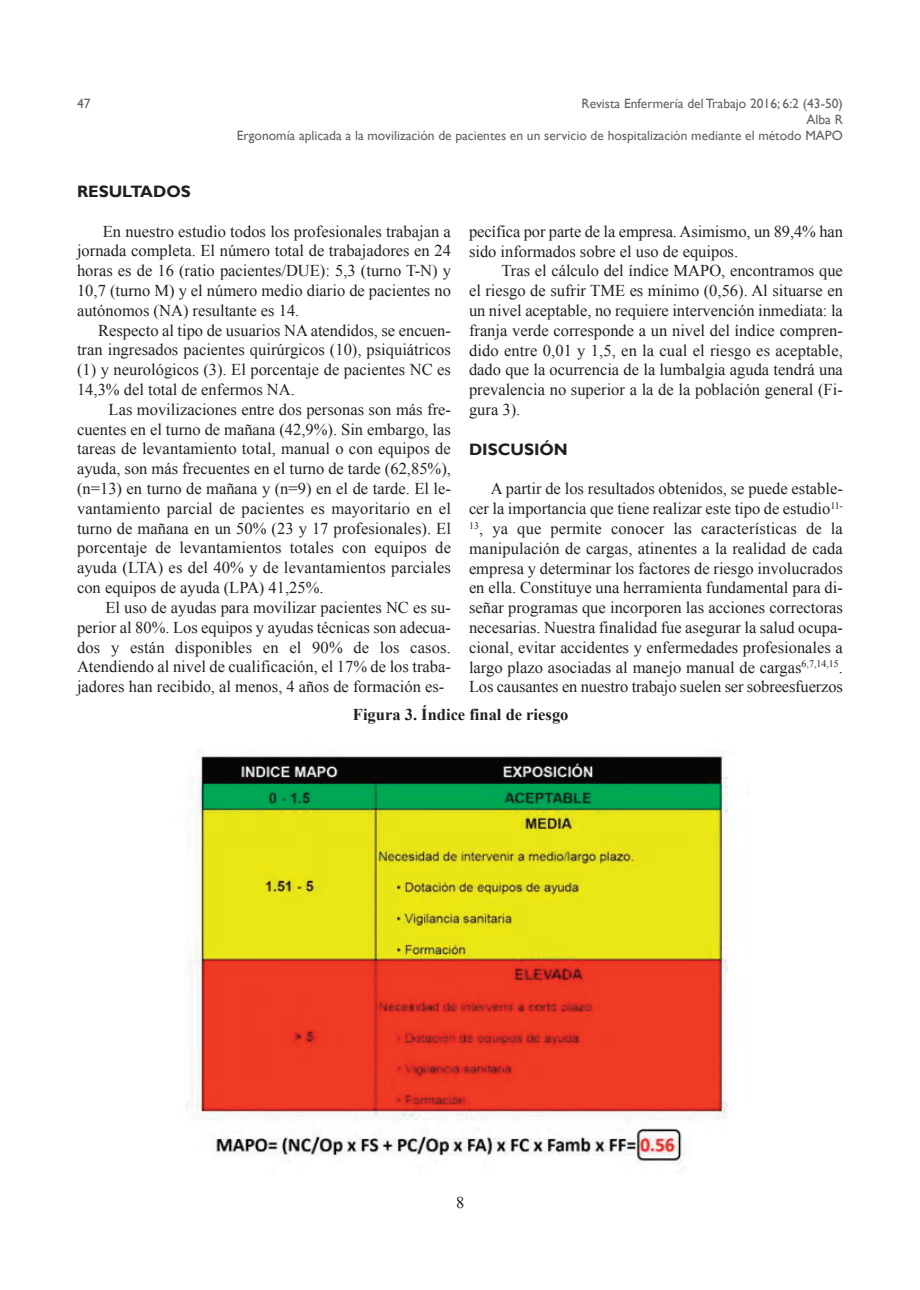
<style>
.page{position:relative;width:920px;height:1290px;background:#fff}
.page>*{position:absolute;margin:0;border:0;box-sizing:border-box;transform-origin:0 0}
.t1{font:16.5px/19.8px "Times New Roman";color:#231f20;text-align:justify}
.t2{font:700 16.5px "Times New Roman";color:#231f20}
.t3{font:700 16.5px "Gill Sans";color:#231f20}
.t4{font:13.5px/16.2px "Gill Sans";color:#636366;text-align:right}
</style>
<div class="page">
<img style="left:186px;top:750px;width:563px;height:419px">
<p class="t4" style="left:77px;top:95px;width:15px">47</p>
<p class="t4" style="left:237px;top:95px;width:607px">Revista Enfermería del Trabajo 2016; 6:2 (43-50)<br>Alba R<br>Ergonomía aplicada a la movilización de pacientes en un servicio de hospitalización mediante el método MAPO</p>
<p class="t3" style="left:77px;top:181px;width:115px">RESULTADOS</p>
<p class="t1" style="left:77px;top:221px;width:375px;text-indent:26px">En nuestro estudio todos los profesionales trabajan a jornada completa. El número total de trabajadores en 24 horas es de 16 (ratio pacientes/DUE): 5,3 (turno T-N) y 10,7 (turno M) y el número medio diario de pacientes no autónomos (NA) resultante es 14.</p>
<p class="t1" style="left:77px;top:320px;width:375px;text-indent:21px">Respecto al tipo de usuarios NA atendidos, se encuen&shy;tran ingresados pacientes quirúrgicos (10), psiquiátricos (1) y neurológicos (3). El porcentaje de pacientes NC es 14,3% del total de enfermos NA.</p>
<p class="t1" style="left:77px;top:399px;width:375px;text-indent:32px">Las movilizaciones entre dos personas son más fre&shy;cuentes en el turno de mañana (42,9%). Sin embargo, las tareas de levantamiento total, manual o con equipos de ayuda, son más frecuentes en el turno de tarde (62,85%), (n=13) en turno de mañana y (n=9) en el de tarde. El le&shy;vantamiento parcial de pacientes es mayoritario en el turno de mañana en un 50% (23 y 17 profesionales). El porcentaje de levantamientos totales con equipos de ayuda (LTA) es del 40% y de levantamientos parciales con equipos de ayuda (LPA) 41,25%.</p>
<p class="t1" style="left:77px;top:597px;width:375px;text-indent:28px">El uso de ayudas para movilizar pacientes NC es su&shy;perior al 80%. Los equipos y ayudas técnicas son adecua&shy;dos y están disponibles en el 90% de los casos.<br>Atendiendo al nivel de cualificación, el 17% de los traba&shy;jadores han recibido, al menos, 4 años de formación es-</p>
<p class="t1" style="left:469px;top:221px;width:375px">pecífica por parte de la empresa. Asimismo, un 89,4% han sido informados sobre el uso de equipos.</p>
<p class="t1" style="left:469px;top:261px;width:375px;text-indent:32px">Tras el cálculo del índice MAPO, encontramos que el riesgo de sufrir TME es mínimo (0,56). Al situarse en un nivel aceptable, no requiere intervención inmediata: la franja verde corresponde a un nivel del índice compren&shy;dido entre 0,01 y 1,5, en la cual el riesgo es aceptable, dado que la ocurrencia de la lumbalgia aguda tendrá una prevalencia no superior a la de la población general (Fi&shy;gura 3).</p>
<p class="t3" style="left:469px;top:439px;width:100px">DISCUSIÓN</p>
<p class="t1" style="left:469px;top:479px;width:375px;text-indent:22px">A partir de los resultados obtenidos, se puede estable&shy;cer la importancia que tiene realizar este tipo de estudio<sup>11- 13</sup>, ya que permite conocer las características de la manipulación de cargas, atinentes a la realidad de cada empresa y determinar los factores de riesgo involucrados en ella. Constituye una herramienta fundamental para di&shy;señar programas que incorporen las acciones correctoras necesarias. Nuestra finalidad fue asegurar la salud ocupa&shy;cional, evitar accidentes y enfermedades profesionales a largo plazo asociadas al manejo manual de cargas<sup>6,7,14,15</sup>.<br>Los causantes en nuestro trabajo suelen ser sobreesfuerzos</p>
<p class="t2" style="left:353px;top:705px;width:217px">Figura 3. Índice final de riesgo</p>
<p class="t1" style="left:456px;top:1192px;width:10px">8</p>
</div>
